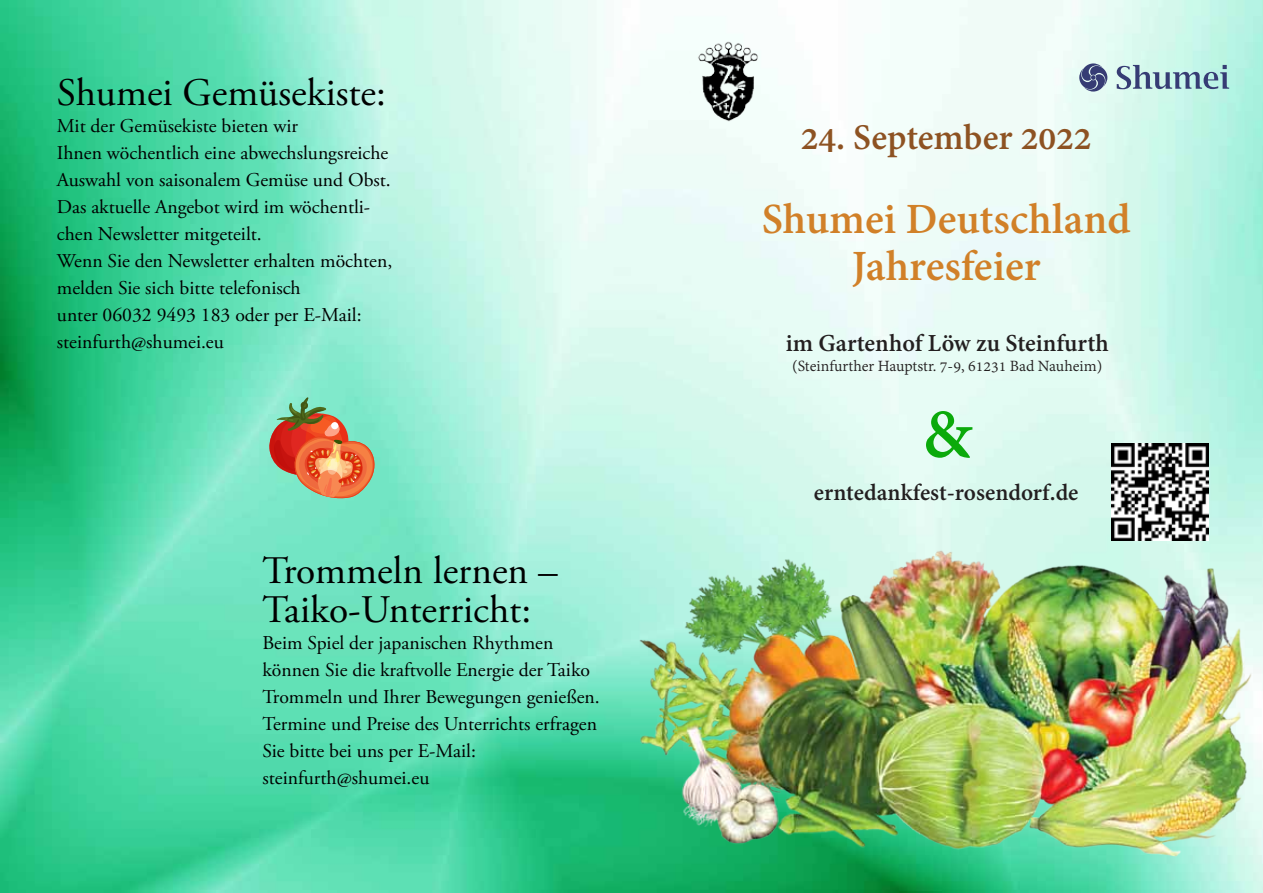
<style>
.page{position:relative;width:1263px;height:893px;background:#fff}
.page>*{position:absolute;margin:0;border:0;box-sizing:border-box;transform-origin:0 0}
.t1{font:700 75px "Adobe Gurmukhi";color:#0baa0b}
.t2{font:700 46.8px/46.8px "Adobe Gurmukhi";color:#d18028;text-align:center}
.t3{font:700 39.3px "Adobe Gurmukhi";color:#8d5222}
.t4{font:39px/39px "Adobe Garamond Pro";color:#000}
.t5{font:700 26.55px "Adobe Gurmukhi";color:#231f20}
.t6{font:700 25.5px "Adobe Gurmukhi";color:#231f20}
.t7{font:19.5px/27px "Adobe Garamond Pro";color:#000}
.t8{font:16.95px "Adobe Gurmukhi";color:#231f20}
</style>
<div class="page">
<img style="left:0;top:0;width:1263px;height:893px">
<img style="left:635px;top:458px;width:622px;height:435px">
<img style="left:1112px;top:444px;width:96px;height:96px">
<img style="left:688px;top:37px;width:80px;height:93px">
<svg style="left:1079px;top:63px;width:28px;height:29px"></svg>
<svg style="left:1117px;top:65px;width:112px;height:24px;background:#98b7c2"></svg>
<svg style="left:269px;top:397px;width:107px;height:102px;background:#b69570"></svg>
<p class="t4" style="left:57px;top:74px;width:331px">Shumei Gemüsekiste:</p>
<p class="t7" style="left:57px;top:113px;width:337px">Mit der Gemüsekiste bieten wir<br>Ihnen wöchentlich eine abwechslungsreiche Auswahl von saisonalem Gemüse und Obst.<br>Das aktuelle Angebot wird im wöchentli&shy;chen Newsletter mitgeteilt.<br>Wenn Sie den Newsletter erhalten möchten, melden Sie sich bitte telefonisch<br>unter 06032 9493 183 oder per E-Mail: steinfurth@shumei.eu</p>
<p class="t4" style="left:262px;top:553px;width:297px">Trommeln lernen –<br>Taiko-Unterricht:</p>
<p class="t7" style="left:262px;top:630px;width:339px">Beim Spiel der japanischen Rhythmen können Sie die kraftvolle Energie der Taiko Trommeln und Ihrer Bewegungen genießen.<br>Termine und Preise des Unterrichts erfragen Sie bitte bei uns per E-Mail: steinfurth@shumei.eu</p>
<p class="t3" style="left:801px;top:116px;width:292px">24. September 2022</p>
<p class="t2" style="left:762px;top:197px;width:370px">Shumei Deutschland<br>Jahresfeier</p>
<p class="t5" style="left:786px;top:328px;width:325px">im Gartenhof Löw zu Steinfurth</p>
<p class="t8" style="left:792px;top:356px;width:312px">(Steinfurther Hauptstr. 7-9, 61231 Bad Nauheim)</p>
<p class="t1" style="left:923px;top:393px;width:50px">&amp;</p>
<p class="t6" style="left:814px;top:478px;width:266px">erntedankfest-rosendorf.de</p>
</div>
